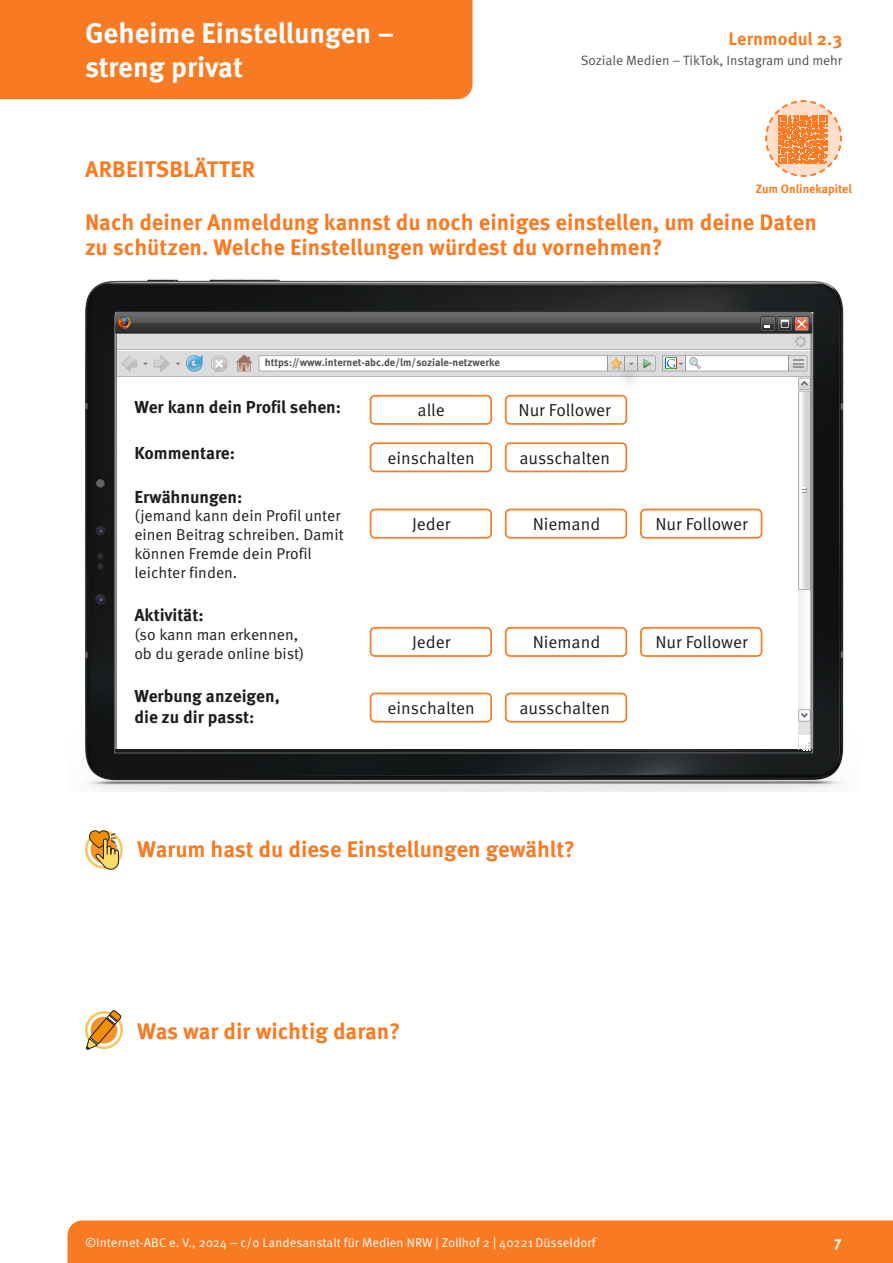
<style>
.page{position:relative;width:893px;height:1263px;background:#fff}
.page>*{position:absolute;margin:0;border:0;box-sizing:border-box;transform-origin:0 0}
.t1{font:700 28.5px/34.2px "Meta Pro";color:#fff}
.t2{font:700 22.5px/25.5px "Meta Pro";color:#f87b24}
.t3{font:700 18px "Meta Pro";letter-spacing:.005em;color:#f87b24}
.t4{font:17.25px "Meta Pro Norm";color:#1b1c20}
.t5{font:700 17.25px/20.9px "Meta Pro";color:#1b1c20}
.t6{font:15.75px/18.9px "Meta Pro Norm";color:#1b1c20}
.t7{font:700 15px "Meta Pro";color:#fff}
.t8{font:13.5px "Meta Pro Norm";letter-spacing:-.005em;color:#504e53}
.t9{font:12.75px "Meta Pro Norm";letter-spacing:.005em;color:#fff}
.t10{font:700 12px "Meta Pro";color:#f87b24}
.t11{font:700 10.5px "Meta Pro";color:#504e53}
</style>
<div class="page">
<div style="left:0;top:0;width:472px;height:99px;background:#f87b24"></div>
<div style="left:68px;top:1220px;width:825px;height:43px;background:#f87b24"></div>
<img style="left:85px;top:279px;width:759px;height:513px">
<svg style="left:116px;top:347px;width:695px;height:405px"></svg>
<svg style="left:114px;top:312px;width:699px;height:35px"></svg>
<svg style="left:662px;top:355px;width:145px;height:16px"></svg>
<div style="left:614px;top:361px;width:30px;height:30px;background:#1b1c20;opacity:.35"></div>
<svg style="left:259px;top:355px;width:397px;height:16px"></svg>
<div style="left:370px;top:442px;width:122px;height:30px;border:2px solid #f87b24;border-radius:4px"></div>
<div style="left:370px;top:693px;width:122px;height:29px;border:2px solid #f87b24;border-radius:4px"></div>
<div style="left:370px;top:509px;width:122px;height:30px;border:2px solid #f87b24;border-radius:4px"></div>
<div style="left:370px;top:627px;width:122px;height:30px;border:2px solid #f87b24;border-radius:4px"></div>
<div style="left:505px;top:442px;width:122px;height:30px;border:2px solid #f87b24;border-radius:4px"></div>
<div style="left:505px;top:693px;width:122px;height:29px;border:2px solid #f87b24;border-radius:4px"></div>
<div style="left:505px;top:395px;width:122px;height:30px;border:2px solid #f87b24;border-radius:4px"></div>
<div style="left:370px;top:395px;width:122px;height:30px;border:2px solid #f87b24;border-radius:4px"></div>
<div style="left:505px;top:509px;width:122px;height:30px;border:2px solid #f87b24;border-radius:4px"></div>
<div style="left:505px;top:627px;width:122px;height:30px;border:2px solid #f87b24;border-radius:4px"></div>
<div style="left:640px;top:509px;width:122px;height:30px;border:2px solid #f87b24;border-radius:4px"></div>
<div style="left:640px;top:627px;width:122px;height:30px;border:2px solid #f87b24;border-radius:4px"></div>
<svg style="left:765px;top:100px;width:77px;height:77px"></svg>
<svg style="left:85px;top:831px;width:38px;height:37px"></svg>
<svg style="left:88px;top:833px;width:32px;height:33px"></svg>
<svg style="left:89px;top:830px;width:30px;height:40px"></svg>
<svg style="left:85px;top:1010px;width:37px;height:40px"></svg>
<p class="t1" style="left:85px;top:14px;width:311px">Geheime Einstellungen – streng privat</p>
<p class="t3" style="left:729px;top:24px;width:115px">Lernmodul 2.3</p>
<p class="t8" style="left:581px;top:50px;width:263px">Soziale Medien – TikTok, Instagram und mehr</p>
<p class="t2" style="left:85px;top:155px;width:172px">ARBEITSBLÄTTER</p>
<p class="t2" style="left:85px;top:208px;width:733px">Nach deiner Anmeldung kannst du noch einiges einstellen, um deine Daten zu schützen. Welche Einstellungen würdest du vornehmen?</p>
<p class="t10" style="left:756px;top:180px;width:98px">Zum Onlinekapitel</p>
<p class="t11" style="left:265px;top:354px;width:237px">https://www.internet-abc.de/lm/soziale-netzwerke</p>
<p class="t5" style="left:134px;top:396px;width:208px">Wer kann dein Profil sehen:</p>
<p class="t5" style="left:134px;top:442px;width:102px">Kommentare:</p>
<p class="t5" style="left:134px;top:485px;width:109px">Erwähnungen:</p>
<p class="t6" style="left:134px;top:505px;width:211px">(jemand kann dein Profil unter einen Beitrag schreiben. Damit können Fremde dein Profil leichter finden.</p>
<p class="t5" style="left:134px;top:604px;width:71px">Aktivität:</p>
<p class="t6" style="left:134px;top:624px;width:171px">(so kann man erkennen, ob du gerade online bist)</p>
<p class="t5" style="left:134px;top:685px;width:147px">Werbung anzeigen, die zu dir passt:</p>
<p class="t4" style="left:418px;top:397px;width:29px">alle</p>
<p class="t4" style="left:388px;top:445px;width:89px">einschalten</p>
<p class="t4" style="left:412px;top:511px;width:40px">Jeder</p>
<p class="t4" style="left:412px;top:629px;width:40px">Jeder</p>
<p class="t4" style="left:388px;top:695px;width:89px">einschalten</p>
<p class="t4" style="left:519px;top:397px;width:94px">Nur Follower</p>
<p class="t4" style="left:519px;top:445px;width:92px">ausschalten</p>
<p class="t4" style="left:533px;top:511px;width:69px">Niemand</p>
<p class="t4" style="left:533px;top:629px;width:69px">Niemand</p>
<p class="t4" style="left:519px;top:695px;width:92px">ausschalten</p>
<p class="t2" style="left:137px;top:835px;width:439px">Warum hast du diese Einstellungen gewählt?</p>
<p class="t4" style="left:655px;top:511px;width:94px">Nur Follower</p>
<p class="t4" style="left:655px;top:629px;width:94px">Nur Follower</p>
<p class="t2" style="left:137px;top:1017px;width:265px">Was war dir wichtig daran?</p>
<p class="t9" style="left:85px;top:1232px;width:512px">©Internet-ABC e. V., 2024 – c/o Landesanstalt für Medien NRW | Zollhof 2 | 40221 Düsseldorf</p>
<p class="t7" style="left:834px;top:1230px;width:9px">7</p>
</div>
